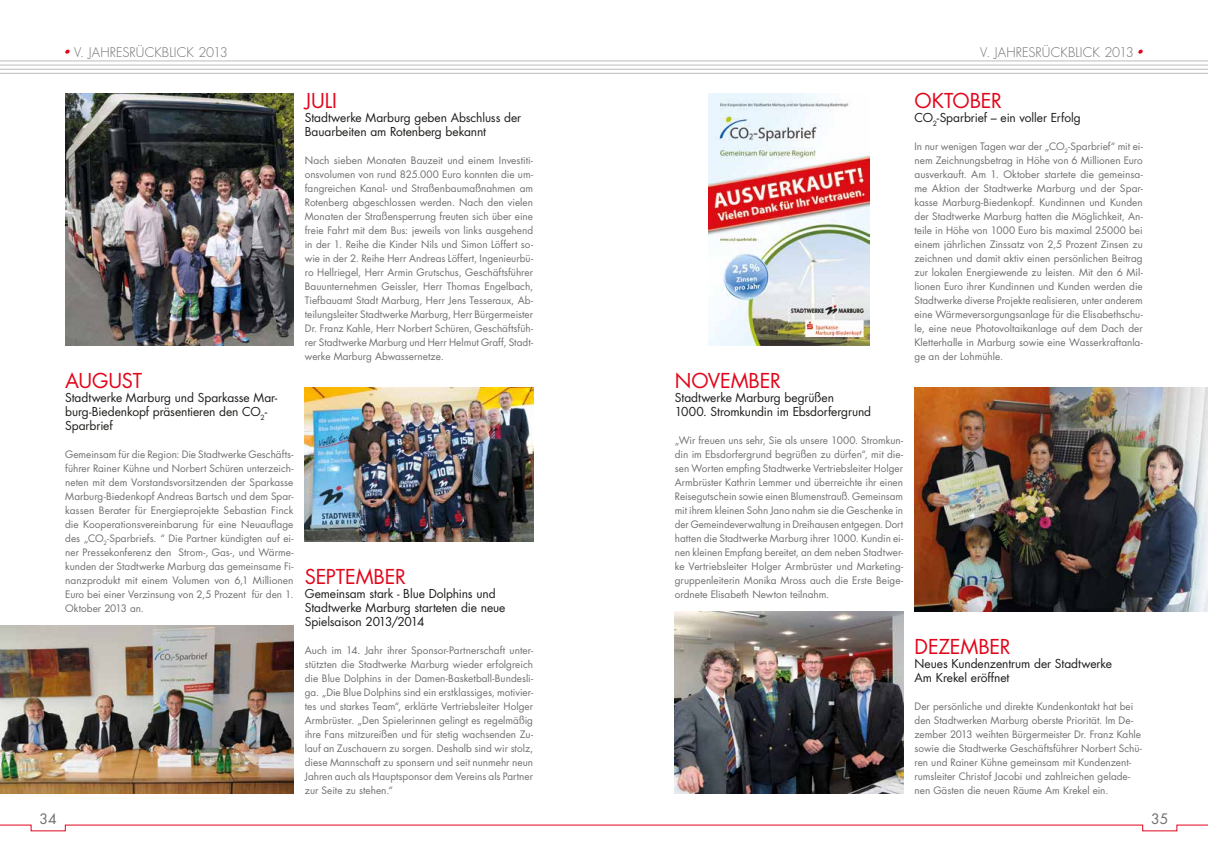
<style>
.page{position:relative;width:1208px;height:859px;background:#fff}
.page>*{position:absolute;margin:0;border:0;box-sizing:border-box;transform-origin:0 0}
.t1{font:20px "Futura Std";letter-spacing:-.01em;color:#e2061b}
.t2{font:14px "Futura Std";color:#706f6f}
.t3{font:300 13px "Futura Std";letter-spacing:.005em;color:#706f6f}
.t4{font:12px/14px "Futura Std";letter-spacing:-.005em;color:#1d1d1b}
.t5{font:10px/14px "Futura Std";color:#706f6f;text-align:justify}
</style>
<div class="page">
<svg style="left:0;top:824px;width:1208px;height:8px"></svg>
<hr style="left:0;top:61px;width:1208px;height:1px;background:#bcbcbc">
<hr style="left:0;top:65px;width:1208px;height:1px;background:#bcbcbc">
<hr style="left:0;top:69px;width:1208px;height:1px;background:#bcbcbc">
<hr style="left:0;top:73px;width:1208px;height:1px;background:#bcbcbc">
<svg style="left:65px;top:49px;width:5px;height:5px"></svg>
<svg style="left:1138px;top:49px;width:5px;height:5px"></svg>
<img style="left:65px;top:94px;width:228px;height:252px">
<img style="left:0;top:626px;width:293px;height:168px">
<img style="left:708px;top:94px;width:162px;height:252px">
<img style="left:914px;top:388px;width:294px;height:224px">
<img style="left:675px;top:612px;width:228px;height:182px">
<img style="left:305px;top:388px;width:228px;height:154px">
<h3 class="t3" style="left:74px;top:44px;width:155px">V. JAHRESRÜCKBLICK 2013</h3>
<h3 class="t3" style="left:980px;top:44px;width:155px">V. JAHRESRÜCKBLICK 2013</h3>
<h1 class="t1" style="left:305px;top:87px;width:34px">JULI</h1>
<p class="t4" style="left:305px;top:110px;width:218px">Stadtwerke Marburg geben Abschluss der<br>Bauarbeiten am Rotenberg bekannt</p>
<p class="t5" style="left:305px;top:153px;width:230px">Nach sieben Monaten Bauzeit und einem Investiti&shy;onsvolumen von rund 825.000 Euro konnten die um&shy;fangreichen Kanal- und Straßenbaumaßnahmen am Rotenberg abgeschlossen werden. Nach den vielen Monaten der Straßensperrung freuten sich über eine freie Fahrt mit dem Bus: jeweils von links ausgehend in der 1. Reihe die Kinder Nils und Simon Löffert so&shy;wie in der 2. Reihe Herr Andreas Löffert, Ingenieurbü&shy;ro Hellriegel, Herr Armin Grutschus, Geschäftsführer Bauunternehmen Geissler, Herr Thomas Engelbach, Tiefbauamt Stadt Marburg, Herr Jens Tesseraux, Ab&shy;teilungsleiter Stadtwerke Marburg, Herr Bürgermeister Dr. Franz Kahle, Herr Norbert Schüren, Geschäftsfüh&shy;rer Stadtwerke Marburg und Herr Helmut Graff, Stadt&shy;werke Marburg Abwassernetze.</p>
<h1 class="t1" style="left:65px;top:367px;width:78px">AUGUST</h1>
<p class="t4" style="left:65px;top:390px;width:214px">Stadtwerke Marburg und Sparkasse Mar&shy;burg-Biedenkopf präsentieren den CO<sub>2</sub>-<br>Sparbrief</p>
<p class="t5" style="left:65px;top:447px;width:230px">Gemeinsam für die Region: Die Stadtwerke Geschäfts&shy;führer Rainer Kühne und Norbert Schüren unterzeich&shy;neten mit dem Vorstandsvorsitzenden der Sparkasse Marburg-Biedenkopf Andreas Bartsch und dem Spar&shy;kassen Berater für Energieprojekte Sebastian Finck die Kooperationsvereinbarung für eine Neuauflage des „CO<sub>2</sub>-Sparbriefs. “ Die Partner kündigten auf ei&shy;ner Pressekonferenz den Strom-, Gas-, und Wärme&shy;kunden der Stadtwerke Marburg das gemeinsame Fi&shy;nanzprodukt mit einem Volumen von 6,1 Millionen Euro bei einer Verzinsung von 2,5 Prozent für den 1.<br>Oktober 2013 an.</p>
<h1 class="t1" style="left:914px;top:87px;width:89px">OKTOBER</h1>
<p class="t4" style="left:914px;top:110px;width:168px">CO<sub>2</sub>-Sparbrief – ein voller Erfolg</p>
<p class="t5" style="left:914px;top:139px;width:230px">In nur wenigen Tagen war der „CO<sub>2</sub>-Sparbrief“ mit ei&shy;nem Zeichnungsbetrag in Höhe von 6 Millionen Euro ausverkauft. Am 1. Oktober startete die gemeinsa&shy;me Aktion der Stadtwerke Marburg und der Spar&shy;kasse Marburg-Biedenkopf. Kundinnen und Kunden der Stadtwerke Marburg hatten die Möglichkeit, An&shy;teile in Höhe von 1000 Euro bis maximal 25000 bei einem jährlichen Zinssatz von 2,5 Prozent Zinsen zu zeichnen und damit aktiv einen persönlichen Beitrag zur lokalen Energiewende zu leisten. Mit den 6 Mil&shy;lionen Euro ihrer Kundinnen und Kunden werden die Stadtwerke diverse Projekte realisieren, unter anderem eine Wärmeversorgungsanlage für die Elisabethschu&shy;le, eine neue Photovoltaikanlage auf dem Dach der Kletterhalle in Marburg sowie eine Wasserkraftanla&shy;ge an der Lohmühle.</p>
<h1 class="t1" style="left:675px;top:367px;width:107px">NOVEMBER</h1>
<p class="t4" style="left:675px;top:390px;width:198px">Stadtwerke Marburg begrüßen<br>1000. Stromkundin im Ebsdorfergrund</p>
<p class="t5" style="left:675px;top:433px;width:230px">„Wir freuen uns sehr, Sie als unsere 1000. Stromkun&shy;din im Ebsdorfergrund begrüßen zu dürfen“, mit die&shy;sen Worten empfing Stadtwerke Vertriebsleiter Holger Armbrüster Kathrin Lemmer und überreichte ihr einen Reisegutschein sowie einen Blumenstrauß. Gemeinsam mit ihrem kleinen Sohn Jano nahm sie die Geschenke in der Gemeindeverwaltung in Dreihausen entgegen. Dort hatten die Stadtwerke Marburg ihrer 1000. Kundin ei&shy;nen kleinen Empfang bereitet, an dem neben Stadtwer&shy;ke Vertriebsleiter Holger Armbrüster und Marketing&shy;gruppenleiterin Monika Mross auch die Erste Beige&shy;ordnete Elisabeth Newton teilnahm.</p>
<h1 class="t1" style="left:305px;top:563px;width:103px">SEPTEMBER</h1>
<p class="t4" style="left:305px;top:586px;width:202px">Gemeinsam stark - Blue Dolphins und<br>Stadtwerke Marburg starteten die neue<br>Spielsaison 2013/2014</p>
<p class="t5" style="left:305px;top:643px;width:230px">Auch im 14. Jahr ihrer Sponsor-Partnerschaft unter&shy;stützten die Stadtwerke Marburg wieder erfolgreich die Blue Dolphins in der Damen-Basketball-Bundesli&shy;ga. „Die Blue Dolphins sind ein erstklassiges, motivier&shy;tes und starkes Team“, erklärte Vertriebsleiter Holger Armbrüster. „Den Spielerinnen gelingt es regelmäßig ihre Fans mitzureißen und für stetig wachsenden Zu&shy;lauf an Zuschauern zu sorgen. Deshalb sind wir stolz, diese Mannschaft zu sponsern und seit nunmehr neun Jahren auch als Hauptsponsor dem Vereins als Partner zur Seite zu stehen.“</p>
<h1 class="t1" style="left:914px;top:633px;width:98px">DEZEMBER</h1>
<p class="t4" style="left:914px;top:656px;width:199px">Neues Kundenzentrum der Stadtwerke<br>Am Krekel eröffnet</p>
<p class="t5" style="left:914px;top:699px;width:229px;text-align:left">Der persönliche und direkte Kundenkontakt hat bei den Stadtwerken Marburg oberste Priorität. Im De&shy;zember 2013 weihten Bürgermeister Dr. Franz Kahle sowie die Stadtwerke Geschäftsführer Norbert Schü&shy;ren und Rainer Kühne gemeinsam mit Kundenzent&shy;rumsleiter Christof Jacobi und zahlreichen gelade&shy;nen Gästen die neuen Räume Am Krekel ein.</p>
<h2 class="t2" style="left:39px;top:810px;width:19px">34</h2>
<h2 class="t2" style="left:1151px;top:810px;width:19px">35</h2>
</div>
